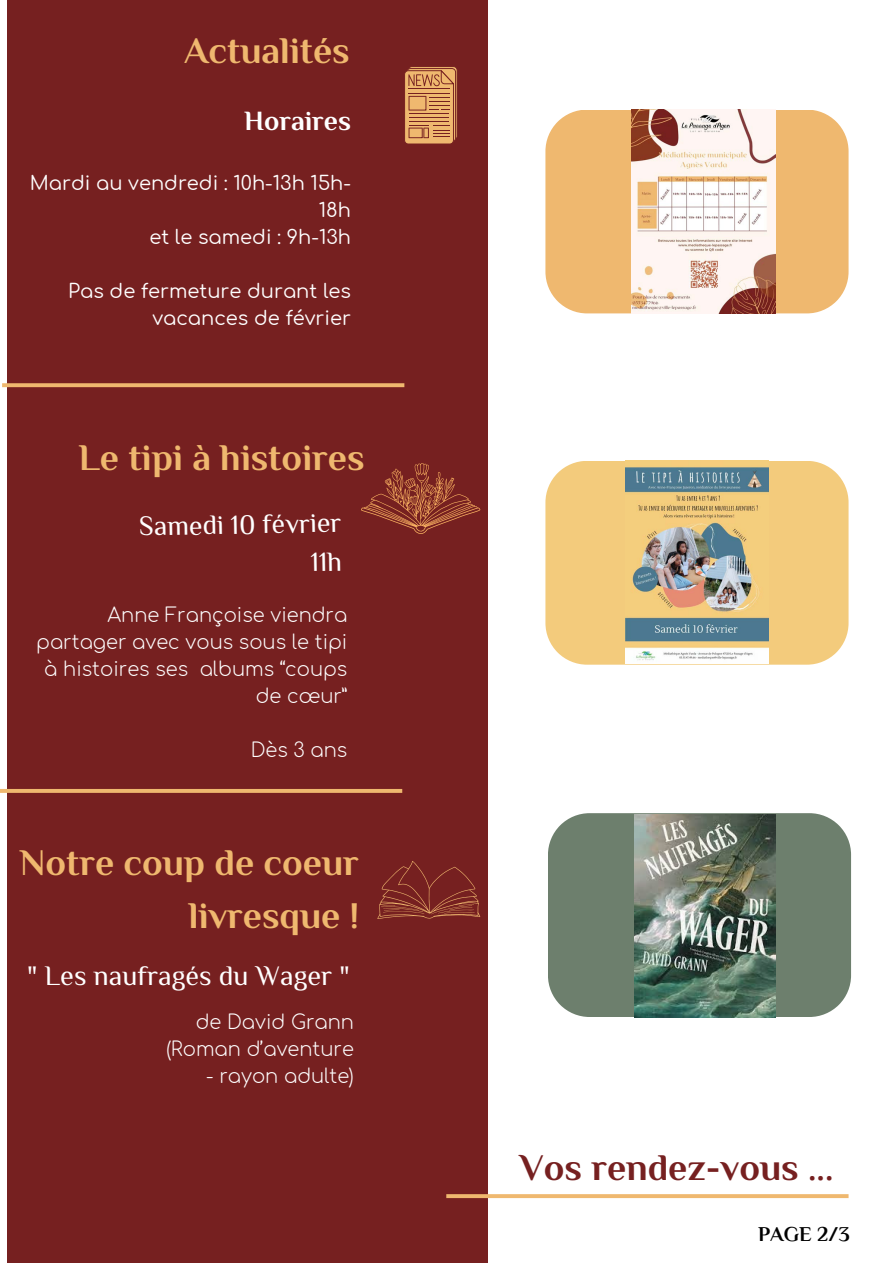
<style>
.page{position:relative;width:893px;height:1263px;background:#fff}
.page>*{position:absolute;margin:0;border:0;box-sizing:border-box;transform-origin:0 0}
.t1{font:700 37.5px/52.3px "Philosopher";color:#efb86f;text-align:right}
.t2{font:700 37.5px "Philosopher";color:#762020}
.t3{font:28.12px "Philosopher";color:#fff}
.t4{font:27.75px/38.8px "Philosopher";color:#fff;text-align:right}
.t5{font:700 27.75px "Philosopher";color:#fff}
.t6{font:700 21px "Philosopher";color:#000}
.t7{font:300 19.5px/27px "Comfortaa";color:#fff;text-align:right}
.t8{font:19.5px/27px "Comfortaa";color:#fff;text-align:right}
</style>
<div class="page">
<div style="left:7px;top:0;width:481px;height:1263px;background:#762020"></div>
<div style="left:545px;top:110px;width:303px;height:203px;background:#efb86f"></div>
<svg style="left:545px;top:461px;width:303px;height:204px;background:#f1cd85"></svg>
<div style="left:548px;top:813px;width:303px;height:204px;background:#6d7f6d"></div>
<svg style="left:446px;top:1194px;width:402px;height:4px;background:#eeb973"></svg>
<svg style="left:2px;top:383px;width:402px;height:4px;background:#e7af6a"></svg>
<svg style="left:0;top:789px;width:402px;height:4px;background:#ebb36c"></svg>
<svg style="left:405px;top:67px;width:52px;height:77px"></svg>
<svg style="left:377px;top:861px;width:103px;height:58px"></svg>
<img style="left:631px;top:110px;width:144px;height:203px">
<svg style="left:361px;top:463px;width:119px;height:71px"></svg>
<img style="left:634px;top:814px;width:141px;height:203px">
<img style="left:625px;top:461px;width:143px;height:203px">
<p class="t1" style="left:184px;top:28px;width:167px">Actualités</p>
<p class="t5" style="left:244px;top:112px;width:108px">Horaires</p>
<p class="t8" style="left:30px;top:170px;width:323px">Mardi au vendredi : 10h-13h 15h-<br>18h</p>
<p class="t8" style="left:149px;top:224px;width:203px">et le samedi : 9h-13h</p>
<p class="t8" style="left:68px;top:278px;width:284px">Pas de fermeture durant les vacances de février</p>
<h3 class="t1" style="left:79px;top:435px;width:287px">Le tipi à histoires</h3>
<p class="t4" style="left:139px;top:509px;width:204px;rotate:-1deg">Samedi 10 février<br>11h</p>
<p class="t7" style="left:36px;top:602px;width:313px">Anne Françoise viendra partager avec vous sous le tipi à histoires ses albums “coups de cœur”</p>
<p class="t7" style="left:251px;top:737px;width:98px">Dès 3 ans</p>
<p class="t1" style="left:19px;top:840px;width:341px">Notre coup de coeur livresque !</p>
<p class="t3" style="left:27px;top:966px;width:324px">" Les naufragés du Wager "</p>
<h1 class="t7" style="left:196px;top:1009px;width:160px">de David Grann</h1>
<p class="t7" style="left:166px;top:1036px;width:189px">(Roman d’aventure</p>
<h3 class="t7" style="left:206px;top:1063px;width:149px">- rayon adulte)</h3>
<p class="t2" style="left:520px;top:1156px;width:315px">Vos rendez-vous ...</p>
<h1 class="t6" style="left:758px;top:1226px;width:93px">PAGE 2/3</h1>
</div>
